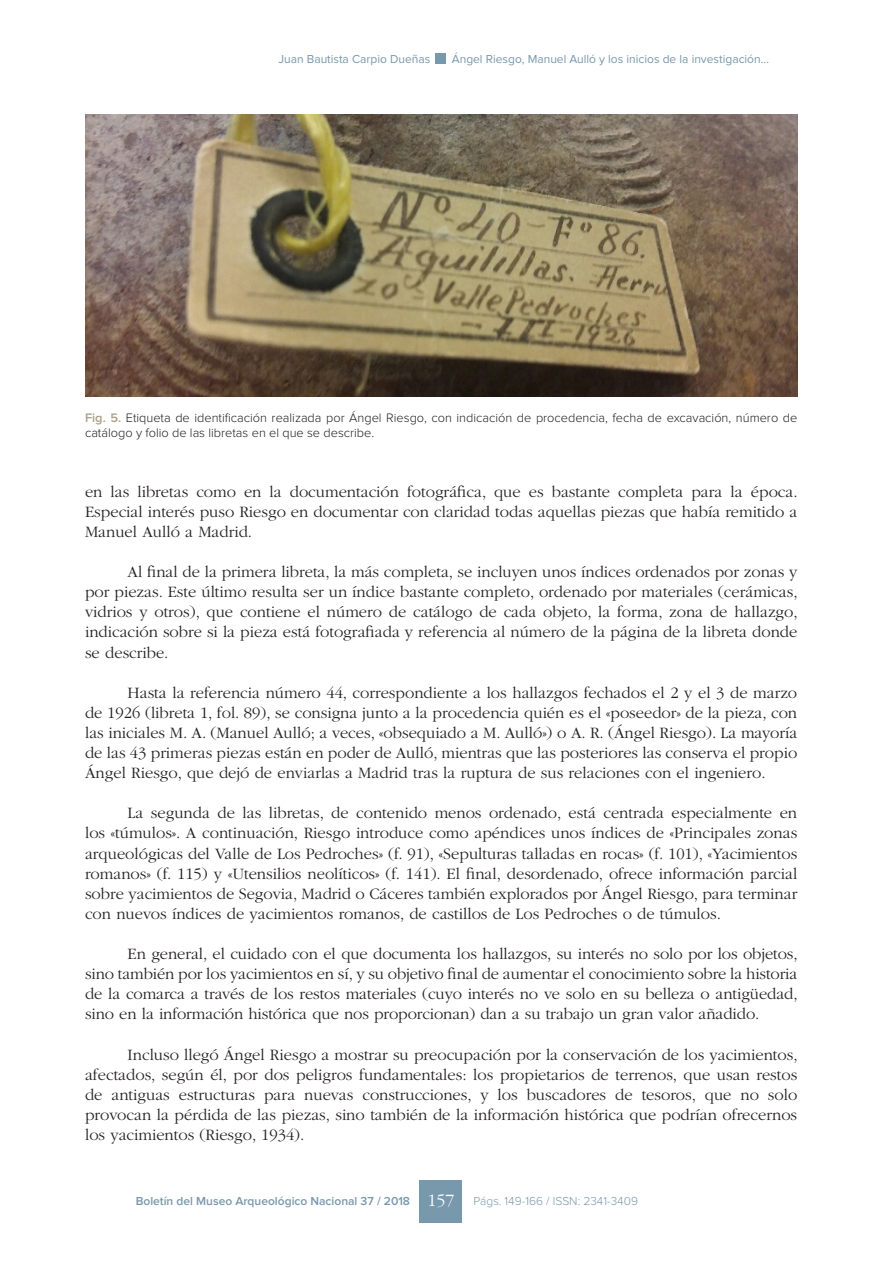
<style>
.page{position:relative;width:893px;height:1263px;background:#fff}
.page>*{position:absolute;margin:0;border:0;box-sizing:border-box;transform-origin:0 0}
.t1{font:300 18px "ITC Garamond Std";color:#fff}
.t2{font:300 16.5px/20.1px "ITC Garamond Std";color:#231f20;text-align:justify}
.t3{font:300 12.75px/15.8px "Proxima Nova";color:#231f20}
.t4{font:12px "Proxima Nova";color:#7898ac}
.t5{font:600 12px "Proxima Nova";color:#7898ac}
.t6{font:300 12px "Proxima Nova";color:#7898ac}
.s1{font-weight:600;color:#ab9f88}
</style>
<div class="page">
<div style="left:420px;top:1180px;width:42px;height:43px;background:#7898ac"></div>
<div style="left:436px;top:53px;width:10px;height:11px;background:#7898ac"></div>
<img style="left:85px;top:115px;width:712px;height:281px">
<p class="t4" style="left:278px;top:53px;width:153px">Juan Bautista Carpio Dueñas</p>
<p class="t4" style="left:452px;top:54px;width:319px">Ángel Riesgo, Manuel Aulló y los inicios de la investigación…</p>
<p class="t3" style="left:85px;top:410px;width:714px"><span class="s1">Fig. 5.</span> Etiqueta de identificación realizada por Ángel Riesgo, con indicación de procedencia, fecha de excavación, número de catálogo y folio de las libretas en el que se describe.</p>
<p class="t2" style="left:85px;top:482px;width:714px">en las libretas como en la documentación fotográfica, que es bastante completa para la época.<br>Especial interés puso Riesgo en documentar con claridad todas aquellas piezas que había remitido a Manuel Aulló a Madrid.</p>
<p class="t2" style="left:85px;top:562px;width:714px;text-indent:43px">Al final de la primera libreta, la más completa, se incluyen unos índices ordenados por zonas y por piezas. Este último resulta ser un índice bastante completo, ordenado por materiales (cerámicas, vidrios y otros), que contiene el número de catálogo de cada objeto, la forma, zona de hallazgo, indicación sobre si la pieza está fotografiada y referencia al número de la página de la libreta donde se describe.</p>
<p class="t2" style="left:85px;top:683px;width:714px;text-indent:43px">Hasta la referencia número 44, correspondiente a los hallazgos fechados el 2 y el 3 de marzo de 1926 (libreta 1, fol. 89), se consigna junto a la procedencia quién es el «poseedor» de la pieza, con las iniciales M. A. (Manuel Aulló; a veces, «obsequiado a M. Aulló») o A. R. (Ángel Riesgo). La mayoría de las 43 primeras piezas están en poder de Aulló, mientras que las posteriores las conserva el propio Ángel Riesgo, que dejó de enviarlas a Madrid tras la ruptura de sus relaciones con el ingeniero.</p>
<p class="t2" style="left:85px;top:803px;width:714px;text-indent:43px">La segunda de las libretas, de contenido menos ordenado, está centrada especialmente en los «túmulos». A continuación, Riesgo introduce como apéndices unos índices de «Principales zonas arqueológicas del Valle de Los Pedroches» (f. 91), «Sepulturas talladas en rocas» (f. 101), «Yacimientos romanos» (f. 115) y «Utensilios neolíticos» (f. 141). El final, desordenado, ofrece información parcial sobre yacimientos de Segovia, Madrid o Cáceres también explorados por Ángel Riesgo, para terminar con nuevos índices de yacimientos romanos, de castillos de Los Pedroches o de túmulos.</p>
<p class="t2" style="left:85px;top:944px;width:714px;text-indent:43px">En general, el cuidado con el que documenta los hallazgos, su interés no solo por los objetos, sino también por los yacimientos en sí, y su objetivo final de aumentar el conocimiento sobre la historia de la comarca a través de los restos materiales (cuyo interés no ve solo en su belleza o antigüedad, sino en la información histórica que nos proporcionan) dan a su trabajo un gran valor añadido.</p>
<p class="t2" style="left:85px;top:1044px;width:714px;text-indent:43px">Incluso llegó Ángel Riesgo a mostrar su preocupación por la conservación de los yacimientos, afectados, según él, por dos peligros fundamentales: los propietarios de terrenos, que usan restos de antiguas estructuras para nuevas construcciones, y los buscadores de tesoros, que no solo provocan la pérdida de las piezas, sino también de la información histórica que podrían ofrecernos los yacimientos (Riesgo, 1934).</p>
<p class="t5" style="left:136px;top:1195px;width:276px">Boletín del Museo Arqueológico Nacional 37 / 2018</p>
<p class="t1" style="left:427px;top:1190px;width:28px">157</p>
<p class="t6" style="left:473px;top:1195px;width:166px">Págs. 149-166 / ISSN: 2341-3409</p>
</div>
